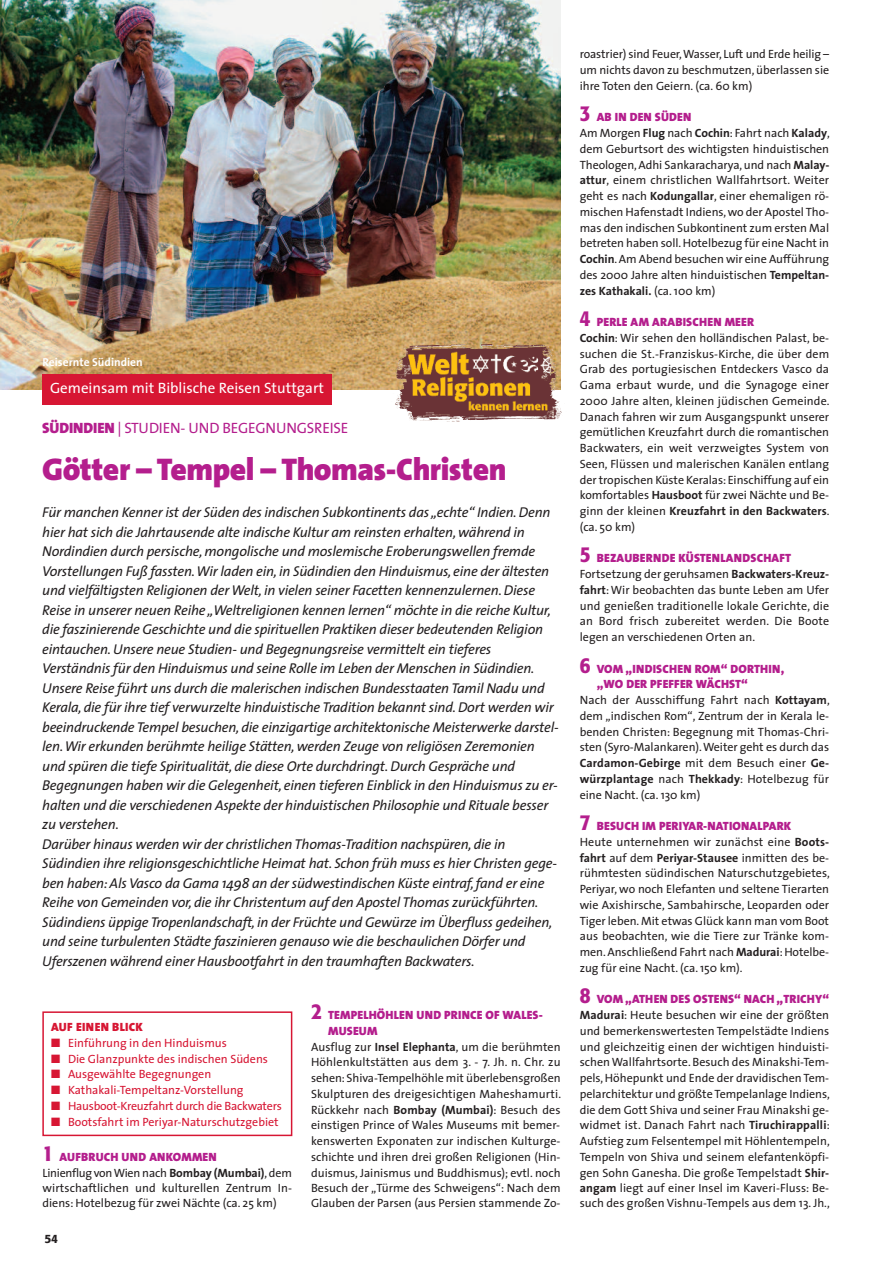
<style>
.page{position:relative;width:893px;height:1263px;background:#fff}
.page>*{position:absolute;margin:0;border:0;box-sizing:border-box;transform-origin:0 0}
.t1{font:900 31.5px "The Sans";letter-spacing:-.015em;color:#b41e8d}
.t2{font:15px "The Sans";letter-spacing:-.015em;color:#b41e8d}
.t3{font:15px "The Sans";color:#fff}
.t4{font:italic 14.25px/19.5px "The Sans";letter-spacing:-.015em;color:#231f20}
.t5{font:12px/15.8px "The Sans";color:#231f20}
.t6{font:12px "The Sans";color:#d71633}
.t7{font:900 12px "The Sans";letter-spacing:.015em;color:#b41e8d}
.t8{font:700 12px "The Sans";letter-spacing:.01em;color:#231f20}
.t9{font:12px "The Sans";letter-spacing:-.02em;color:#d71633}
.t10{font:900 12px "The Sans";letter-spacing:.025em;color:#d71633}
.t11{font:500 12px "Formata";color:#231f20}
.t12{font:700 11.55px "The Sans";color:#fff}
.s1{font-weight:900}
.s2{font-family:"Formata";font-weight:500;font-stretch:condensed;font-size:22.5px;color:#b41e8d}
.s3{font-weight:900;color:#b41e8d}
.s4{font-weight:700}
.s5{font-family:"Formata";font-weight:500;font-stretch:condensed;font-size:22.5px}
.s6{font-weight:400}
</style>
<div class="page">
<div style="left:42px;top:1011px;width:250px;height:125px;border:2px solid #d71633"></div>
<img style="left:0;top:0;width:561px;height:390px">
<img style="left:395px;top:370px;width:12px;height:34px">
<div style="left:43px;top:375px;width:289px;height:30px;background:#d71633"></div>
<p class="t12" style="left:43px;top:357px;width:102px">Reisernte Südindien</p>
<p class="t3" style="left:50px;top:382px;width:276px">Gemeinsam mit Biblische Reisen Stuttgart</p>
<p class="t2" style="left:42px;top:422px;width:307px"><span class="s1">SÜDINDIEN</span> | STUDIEN- UND BEGEGNUNGSREISE</p>
<h1 class="t1" style="left:42px;top:457px;width:466px">Götter – Tempel – Thomas-Christen</h1>
<p class="t4" style="left:42px;top:504px;width:518px">Für manchen Kenner ist der Süden des indischen Subkontinents das „echte“ Indien. Denn hier hat sich die Jahrtausende alte indische Kultur am reinsten erhalten,während in Nordindien durch persische,mongolische und moslemische Eroberungswellen fremde Vorstellungen Fuß fassten.Wir laden ein, in Südindien den Hinduismus, eine der ältesten und vielfältigsten Religionen der Welt, in vielen seiner Facetten kennenzulernen. Diese Reise in unserer neuen Reihe „Weltreligionen kennen lernen“ möchte in die reiche Kultur, die faszinierende Geschichte und die spirituellen Praktiken dieser bedeutenden Religion eintauchen. Unsere neue Studien- und Begegnungsreise vermittelt ein tieferes Verständnisfür den Hinduismus und seine Rolle im Leben der Menschen in Südindien.<br>Unsere Reise führt uns durch die malerischen indischen Bundesstaaten Tamil Nadu und Kerala, die für ihre tief verwurzelte hinduistische Tradition bekannt sind. Dort werden wir beeindruckende Tempel besuchen, die einzigartige architektonische Meisterwerke darstel&shy;len.Wir erkunden berühmte heilige Stätten,werden Zeuge von religiösen Zeremonien und spüren die tiefe Spiritualität, die diese Orte durchdringt. Durch Gespräche und Begegnungen haben wir die Gelegenheit, einen tieferen Einblick in den Hinduismus zu er&shy;halten und die verschiedenen Aspekte der hinduistischen Philosophie und Rituale besser zu verstehen.<br>Darüber hinaus werden wir der christlichen Thomas-Tradition nachspüren, die in Südindien ihre religionsgeschichtliche Heimat hat. Schon früh muss es hier Christen gege&shy;ben haben:Als Vasco da Gama 1498 an der südwestindischen Küste eintraf,fand er eine Reihe von Gemeinden vor, die ihr Christentum auf den Apostel Thomas zurückführten.<br>Südindiens üppige Tropenlandschaft, in der Früchte und Gewürze im Überfluss gedeihen, und seine turbulenten Städte faszinieren genauso wie die beschaulichen Dörfer und Uferszenen während einer Hausbootfahrt in den traumhaften Backwaters.</p>
<p class="t10" style="left:51px;top:1022px;width:93px">AUF EINEN BLICK</p>
<p class="t6" style="left:51px;top:1038px;width:177px">■ Einführung in den Hinduismus</p>
<p class="t6" style="left:51px;top:1054px;width:218px">■ Die Glanzpunkte des indischen Südens</p>
<p class="t6" style="left:51px;top:1070px;width:162px">■ Ausgewählte Begegnungen</p>
<p class="t6" style="left:51px;top:1085px;width:194px">■ Kathakali-Tempeltanz-Vorstellung</p>
<p class="t9" style="left:51px;top:1101px;width:232px">■ Hausboot-Kreuzfahrt durch die Backwaters</p>
<p class="t6" style="left:51px;top:1117px;width:229px">■ Bootsfahrt im Periyar-Naturschutzgebiet</p>
<p class="t5" style="left:43px;top:1150px;width:251px"><span class="s2">1</span> <span class="s3">AUFBRUCH UND ANKOMMEN<br></span>Linienflug vonWien nach <span class="s4">Bombay (Mumbai)</span>,dem wirtschaftlichen und kulturellen Zentrum In&shy;diens: Hotelbezug für zwei Nächte (ca. 25 km)</p>
<p class="t11" style="left:44px;top:1233px;width:15px">54</p>
<p class="t7" style="left:311px;top:1010px;width:233px"><span class="s5">2</span> TEMPELHÖHLEN UND PRINCE OF WALES-</p>
<p class="t7" style="left:328px;top:1026px;width:51px">MUSEUM</p>
<p class="t5" style="left:311px;top:1040px;width:251px">Ausflug zur <span class="s4">Insel Elephanta</span>, um die berühmten</p>
<p class="t5" style="left:311px;top:1055px;width:251px">Höhlenkultstätten aus dem 3. - 7. Jh. n. Chr. zu</p>
<p class="t5" style="left:311px;top:1071px;width:251px">sehen: Shiva-Tempelhöhle mit überlebensgroßen</p>
<p class="t5" style="left:311px;top:1087px;width:251px">Skulpturen des dreigesichtigen Maheshamurti.</p>
<p class="t5" style="left:311px;top:1103px;width:251px">Rückkehr nach <span class="s4">Bombay (Mumbai)</span>: Besuch des</p>
<p class="t5" style="left:311px;top:1118px;width:251px">einstigen Prince of Wales Museums mit bemer-</p>
<p class="t5" style="left:311px;top:1134px;width:251px">kenswerten Exponaten zur indischen Kulturge-</p>
<p class="t5" style="left:311px;top:1150px;width:251px">schichte und ihren drei großen Religionen (Hin-</p>
<p class="t5" style="left:311px;top:1166px;width:251px">duismus, Jainismus und Buddhismus); evtl. noch</p>
<p class="t5" style="left:311px;top:1181px;width:251px">Besuch der „Türme des Schweigens“: Nach dem</p>
<p class="t5" style="left:311px;top:1196px;width:251px">Glauben der Parsen (aus Persien stammende Zo-</p>
<p class="t5" style="left:580px;top:47px;width:251px;text-align:justify">roastrier) sind Feuer,Wasser, Luft und Erde heilig – um nichts davon zu beschmutzen,überlassen sie ihre Toten den Geiern. (ca. 60 km)</p>
<p class="t5" style="left:580px;top:110px;width:252px"><span class="s2">3</span> <span class="s3">AB IN DEN SÜDEN<br></span>Am Morgen <span class="s4">Flug</span> nach <span class="s4">Cochin</span>: Fahrt nach <span class="s4">Kalady</span>, dem Geburtsort des wichtigsten hinduistischen Theologen,Adhi Sankaracharya,und nach <span class="s4">Malay&shy;attur</span>, einem christlichen Wallfahrtsort. Weiter geht es nach <span class="s4">Kodungallar</span>, einer ehemaligen rö&shy;mischen Hafenstadt Indiens,wo der Apostel Tho&shy;mas den indischen Subkontinent zum ersten Mal betreten haben soll.Hotelbezug für eine Nacht in <span class="s4">Cochin</span>.Am Abend besuchen wir eine Aufführung des 2000 Jahre alten hinduistischen <span class="s4">Tempeltan&shy;zes Kathakali.</span> (ca. 100 km)</p>
<p class="t5" style="left:580px;top:315px;width:251px"><span class="s2">4</span> <span class="s3">PERLE AM ARABISCHEN MEER<br></span><span class="s4">Cochin</span>: Wir sehen den holländischen Palast, be&shy;suchen die St.-Franziskus-Kirche, die über dem Grab des portugiesischen Entdeckers Vasco da Gama erbaut wurde, und die Synagoge einer 2000 Jahre alten, kleinen jüdischen Gemeinde.<br>Danach fahren wir zum Ausgangspunkt unserer gemütlichen Kreuzfahrt durch die romantischen Backwaters, ein weit verzweigtes System von Seen, Flüssen und malerischen Kanälen entlang der tropischen Küste Keralas: Einschiffung auf ein komfortables <span class="s4">Hausboot</span> für zwei Nächte und Be&shy;ginn der kleinen <span class="s4">Kreuzfahrt in den Backwaters</span>. (ca. 50 km)</p>
<p class="t5" style="left:580px;top:551px;width:251px"><span class="s2">5</span> <span class="s3">BEZAUBERNDE KÜSTENLANDSCHAFT </span>Fortsetzung der geruhsamen <span class="s4">Backwaters-Kreuz&shy;fahrt</span>:Wir beobachten das bunte Leben am Ufer und genießen traditionelle lokale Gerichte, die an Bord frisch zubereitet werden. Die Boote legen an verschiedenen Orten an.</p>
<p class="t7" style="left:580px;top:664px;width:206px"><span class="s5">6</span> VOM „INDISCHEN ROM“ DORTHIN,</p>
<p class="t7" style="left:597px;top:680px;width:153px">„WO DER PFEFFER WÄCHST“</p>
<p class="t5" style="left:580px;top:693px;width:252px">Nach der Ausschiffung Fahrt nach <span class="s4">Kottayam</span>,</p>
<p class="t5" style="left:580px;top:709px;width:251px">dem „indischen Rom“, Zentrum der in Kerala le-</p>
<p class="t5" style="left:580px;top:725px;width:251px">benden Christen: Begegnung mit Thomas-Chri-</p>
<p class="t5" style="left:580px;top:740px;width:251px">sten (Syro-Malankaren).Weiter geht es durch das</p>
<p class="t8" style="left:580px;top:758px;width:251px">Cardamon-Gebirge <span class="s6">mit dem Besuch einer</span> Ge-</p>
<p class="t8" style="left:580px;top:774px;width:251px">würzplantage <span class="s6">nach</span> Thekkady<span class="s6">: Hotelbezug für</span></p>
<p class="t5" style="left:580px;top:788px;width:122px">eine Nacht. (ca. 130 km)</p>
<p class="t5" style="left:580px;top:819px;width:252px"><span class="s2">7</span> <span class="s3">BESUCH IM PERIYAR-NATIONALPARK<br></span>Heute unternehmen wir zunächst eine <span class="s4">Boots&shy;fahrt</span> auf dem <span class="s4">Periyar-Stausee</span> inmitten des be&shy;rühmtesten südindischen Naturschutzgebietes, Periyar, wo noch Elefanten und seltene Tierarten wie Axishirsche, Sambahirsche, Leoparden oder Tiger leben.Mit etwas Glück kann man vom Boot aus beobachten, wie die Tiere zur Tränke kom&shy;men.Anschließend Fahrt nach <span class="s4">Madurai</span>:Hotelbe&shy;zug für eine Nacht. (ca. 150 km).</p>
<p class="t5" style="left:580px;top:992px;width:252px;text-align:justify"><span class="s2">8</span> <span class="s3">VOM „ATHEN DES OSTENS“ NACH „TRICHY“ </span><span class="s4">Madurai</span>: Heute besuchen wir eine der größten und bemerkenswertesten Tempelstädte Indiens und gleichzeitig einen der wichtigen hinduisti&shy;schenWallfahrtsorte. Besuch des Minakshi-Tem&shy;pels,Höhepunkt und Ende der dravidischen Tem&shy;pelarchitektur und größte Tempelanlage Indiens, die dem Gott Shiva und seiner Frau Minakshi ge&shy;widmet ist. Danach Fahrt nach <span class="s4">Tiruchirappalli</span>:<br>Aufstieg zum Felsentempel mit Höhlentempeln, Tempeln von Shiva und seinem elefantenköpfi&shy;gen Sohn Ganesha. Die große Tempelstadt <span class="s4">Shir&shy;angam</span> liegt auf einer Insel im Kaveri-Fluss: Be&shy;such des großen Vishnu-Tempels aus dem 13. Jh.,</p>
</div>
